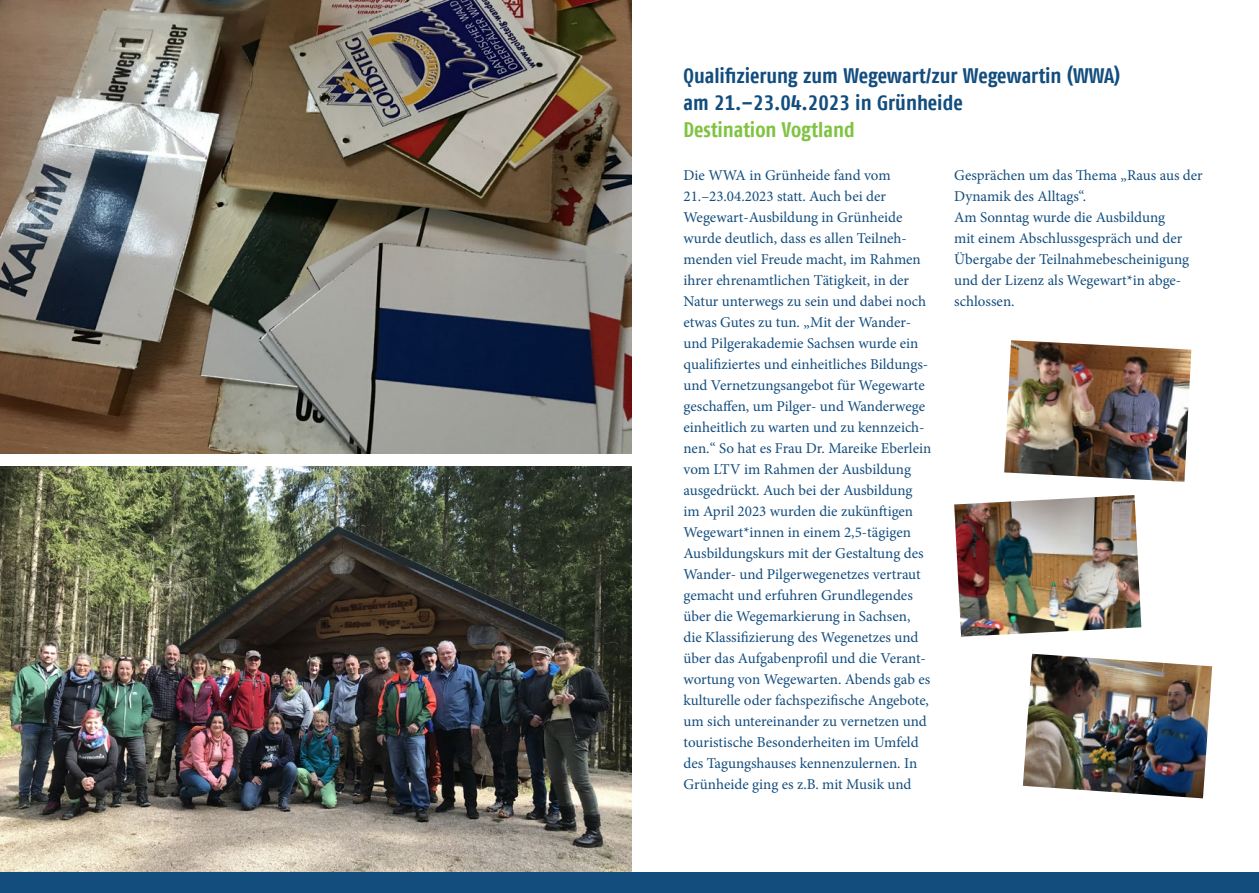
<style>
.page{position:relative;width:1259px;height:893px;background:#fff}
.page>*{position:absolute;margin:0;border:0;box-sizing:border-box;transform-origin:0 0}
.t1{font:21px/27px "Fago Co Bold Tf";letter-spacing:-.005em;color:#134d7e}
.t2{font:21px "Fago Co Bold Tf";color:#80c342}
.t3{font:15px/21px "Minion Pro";color:#134d7e}
</style>
<div class="page">
<img style="left:0;top:467px;width:631px;height:405px">
<div style="left:0;top:872px;width:1259px;height:21px;background:#134d7e"></div>
<img style="left:0;top:0;width:631px;height:453px">
<img style="left:1004px;top:340px;width:187px;height:142px">
<img style="left:1023px;top:654px;width:189px;height:144px">
<img style="left:954px;top:495px;width:187px;height:142px">
<h1 class="t1" style="left:683px;top:62px;width:438px">Qualifizierung zum Wegewart/zur Wegewartin (WWA) am 21.–23.04.2023 in Grünheide</h1>
<h1 class="t2" style="left:683px;top:117px;width:173px">Destination Vogtland</h1>
<p class="t3" style="left:954px;top:165px;width:250px">Gesprächen um das Thema „Raus aus der<br>Dynamik des Alltags“.<br>Am Sonntag wurde die Ausbildung<br>mit einem Abschlussgespräch und der<br>Übergabe der Teilnahmebescheinigung und der Lizenz als Wegewart*in abge&shy;schlossen.</p>
<p class="t3" style="left:683px;top:165px;width:249px">Die WWA in Grünheide fand vom 21.–23.04.2023 statt. Auch bei der Wegewart-Ausbildung in Grünheide wurde deutlich, dass es allen Teilneh&shy;menden viel Freude macht, im Rahmen ihrer ehrenamtlichen Tätigkeit, in der Natur unterwegs zu sein und dabei noch etwas Gutes zu tun. „Mit der Wander&shy;und Pilgerakademie Sachsen wurde ein qualifiziertes und einheitliches Bildungs&shy;und Vernetzungsangebot für Wegewarte geschaffen, um Pilger- und Wanderwege einheitlich zu warten und zu kennzeich&shy;nen.“ So hat es Frau Dr. Mareike Eberlein vom LTV im Rahmen der Ausbildung ausgedrückt. Auch bei der Ausbildung im April 2023 wurden die zukünftigen Wegewart*innen in einem 2,5-tägigen Ausbildungskurs mit der Gestaltung des Wander- und Pilgerwegenetzes vertraut gemacht und erfuhren Grundlegendes über die Wegemarkierung in Sachsen, die Klassifizierung des Wegenetzes und über das Aufgabenprofil und die Verant&shy;wortung von Wegewarten. Abends gab es kulturelle oder fachspezifische Angebote, um sich untereinander zu vernetzen und touristische Besonderheiten im Umfeld des Tagungshauses kennenzulernen. In Grünheide ging es z.B. mit Musik und</p>
</div>
